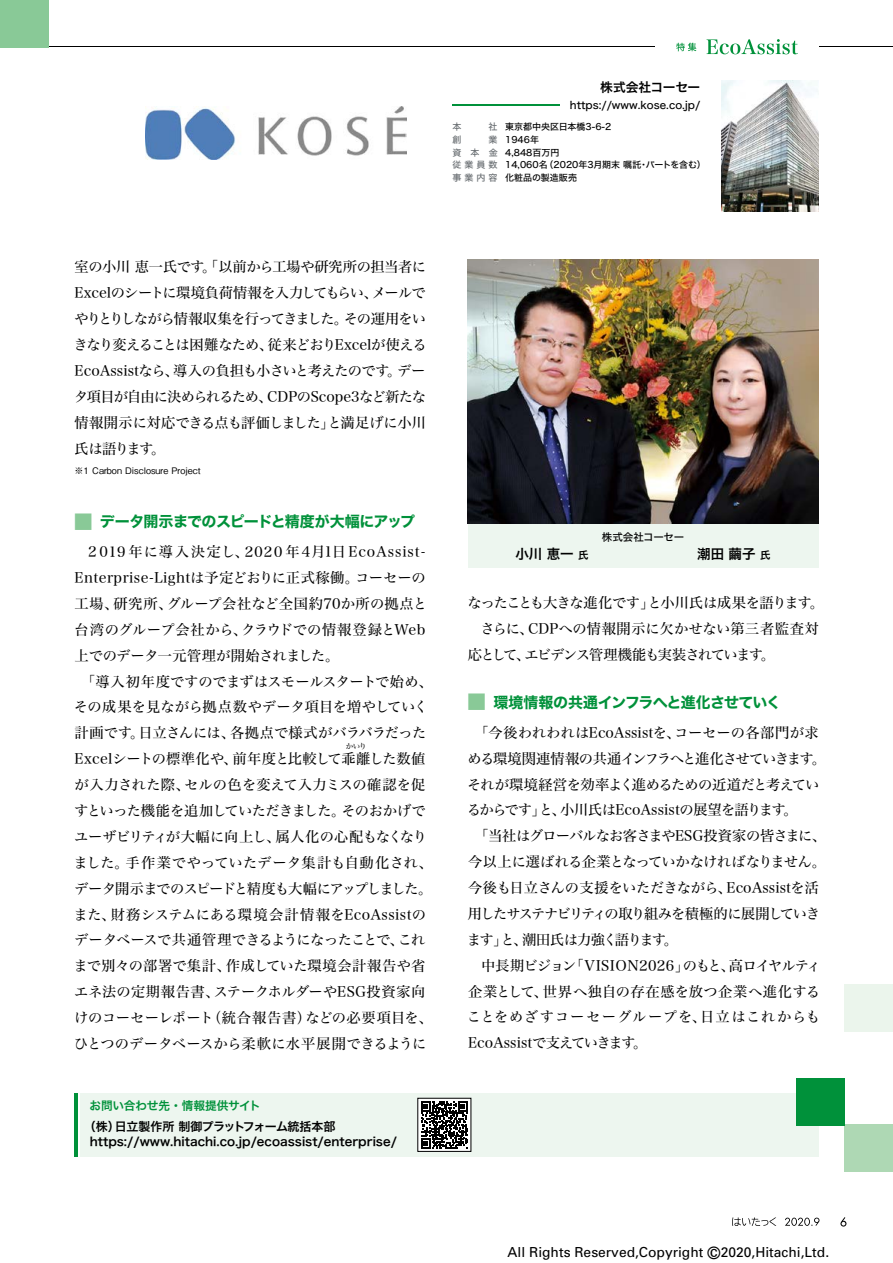
<style>
.page{position:relative;width:893px;height:1263px;background:#fff}
.page>*{position:absolute;margin:0;border:0;box-sizing:border-box;transform-origin:0 0}
.t1{font:15px "Hira Kaku Std N W7";letter-spacing:-.045em;color:#00913a}
.t2{font:14.25px/26px "Hira Min Std W4";letter-spacing:-.015em;color:#000;text-align:justify}
.t3{font:14.25px/26px "Hira Min Std N W4";letter-spacing:-.015em;color:#000;text-align:justify}
.t4{font:14.25px "Hira Min Std W4";letter-spacing:.06em;color:#000}
.t5{font:14.25px "Hira Min Std W4";letter-spacing:-.05em;color:#000}
.t6{font:14.25px "Hira Min Std W4";letter-spacing:-.095em;color:#000}
.t7{font:14.25px "Hira Min Std W4";letter-spacing:-.035em;color:#000}
.t8{font:14.25px "Hira Min Std W4";letter-spacing:-.075em;color:#000}
.t9{font:14.25px "Hira Min Std W4";letter-spacing:-.055em;color:#000}
.t10{font:14.25px "Hira Min Std W4";letter-spacing:.005em;color:#000}
.t11{font:14.25px "Hira Min Std W4";letter-spacing:.025em;color:#000}
.t12{font:14.25px "Hira Min Std W4";letter-spacing:-.105em;color:#000}
.t13{font:13.8px "Univers";color:#000}
.t14{font:13.5px "Hira Kaku Std N W6";color:#000}
.t15{font:12.75px "Hira Kaku Std N W6";letter-spacing:-.025em;color:#000}
.t16{font:12px/15px "Hira Kaku Std N W6";color:#000}
.t17{font:11.7px "Hira Kaku Std N W6";letter-spacing:-.02em;color:#00913a}
.t18{font:10.5px "Hira Kaku Std N W5";color:#000}
.t19{font:10.5px "Hira Kaku Std N W5";letter-spacing:-.03em;color:#000}
.t20{font:9px/12.8px "Hira Kaku Std N W5";letter-spacing:.005em;color:#000}
.t21{font:500 9px "Gothic BBB Pro";color:#000}
.t22{font:9px/12.8px "Hira Kaku Std N W5";letter-spacing:.345em;color:#686d71;text-align:justify}
.t23{font:7.5px "Hira Min Std W4";color:#000}
.s1{font-size:21.75px;color:#89c997}
.s2{font-size:10.5px}
.s3{font-size:16.95px}
</style>
<div class="page">
<div style="left:74px;top:1093px;width:744px;height:64px;background:#edf6ef"></div>
<div style="left:74px;top:1093px;width:5px;height:64px;background:#00913a"></div>
<hr style="left:79px;top:1093px;width:1px;height:64px;background:#fff">
<div style="left:0;top:0;width:49px;height:47px;background:#89c997"></div>
<hr style="left:819px;top:46px;width:74px;height:1px;background:#000">
<hr style="left:49px;top:46px;width:606px;height:1px;background:#000">
<svg style="left:676px;top:43px;width:20px;height:8px"></svg>
<svg style="left:706px;top:39px;width:92px;height:15px"></svg>
<hr style="left:0;top:93px;width:1px;height:47px;background:#aed8b4">
<hr style="left:0;top:233px;width:1px;height:47px;background:#89c997">
<div style="left:844px;top:985px;width:49px;height:47px;background:#ebf5ec"></div>
<div style="left:844px;top:1124px;width:49px;height:48px;background:#aed8b4"></div>
<div style="left:796px;top:1078px;width:49px;height:47px;background:#00913a"></div>
<svg style="left:840px;top:1217px;width:6px;height:9px"></svg>
<svg style="left:785px;top:1217px;width:34px;height:9px"></svg>
<svg style="left:732px;top:1217px;width:44px;height:9px"></svg>
<hr style="left:819px;top:47px;width:74px;height:1px;background:#000">
<hr style="left:453px;top:105px;width:107px;height:1px;background:#00913a">
<svg style="left:420px;top:1100px;width:49px;height:49px"></svg>
<svg style="left:421px;top:1101px;width:47px;height:47px"></svg>
<img style="left:145px;top:107px;width:262px;height:53px">
<div style="left:468px;top:524px;width:351px;height:43px;background:#edf6ef"></div>
<img style="left:468px;top:260px;width:351px;height:264px">
<img style="left:722px;top:81px;width:97px;height:131px">
<p class="t15" style="left:600px;top:77px;width:102px">株式会社コーセー</p>
<p class="t18" style="left:570px;top:97px;width:132px">https://www.kose.co.jp/</p>
<p class="t20" style="left:505px;top:120px;width:202px">東京都中央区日本橋3-6-2<br>1946年<br>4,848百万円<br>14,060名（2020年3月期末 嘱託・パートを含む）化粧品の製造販売</p>
<p class="t22" style="left:452px;top:120px;width:10px">本</p>
<p class="t22" style="left:489px;top:120px;width:10px">社</p>
<p class="t22" style="left:452px;top:133px;width:10px">創</p>
<p class="t22" style="left:452px;top:133px;width:47px;text-indent:36px">業資本金従業員数事業内容</p>
<p class="t2" style="left:74px;top:254px;width:355px">室の小川 恵一氏です。「以前から工場や研究所の担当者にExcelのシートに環境負荷情報を入力してもらい、メールでやりとりしながら情報収集を行ってきました。その運用をいきなり変えることは困難なため、従来どおりExcelが使えるEcoAssistなら、導入の負担も小さいと考えたのです。データ項目が自由に決められるため、CDPのScope3など新たな情報開示に対応できる点も評価しました」と満足げに小川氏は語ります。</p>
<p class="t21" style="left:75px;top:464px;width:127px">※１ Carbon Disclosure Project</p>
<p class="t1" style="left:72px;top:510px;width:344px"><span class="s1">■</span> データ開示までのスピードと精度が大幅にアップ</p>
<p class="t4" style="left:88px;top:541px;width:339px">2 0１９年に導入決定し、２０２０年4月1日EcoAssist-</p>
<p class="t3" style="left:75px;top:564px;width:354px">Enterprise-Lightは予定どおりに正式稼働。コーセーの工場、研究所、グループ会社など全国約70か所の拠点と台湾のグループ会社から、クラウドでの情報登録とWeb上でのデータ一元管理が開始されました。</p>
<p class="t2" style="left:74px;top:668px;width:361px;text-align:center">「導入初年度ですのでまずはスモールスタートで始め、その成果を見ながら拠点数やデータ項目を増やしていく計画です。日立さんには、各拠点で様式がバラバラだった<br>Excelシートの標準化や、前年度と比較して乖離した数値が入力された際、セルの色を変えて入力ミスの確認を促すといった機能を追加していただきました。そのおかげでユーザビリティが大幅に向上し、属人化の心配もなくなりました。手作業でやっていたデータ集計も自動化され、データ開示までのスピードと精度も大幅にアップしました。また、財務システムにある環境会計情報をEcoAssistのデータベースで共通管理できるようになったことで、これまで別々の部署で集計、作成していた環境会計報告や省エネ法の定期報告書、ステークホルダーやESG投資家向けのコーセーレポート（統合報告書）などの必要項目を、ひとつのデータベースから柔軟に水平展開できるように</p>
<p class="t23" style="left:346px;top:741px;width:23px">かいり</p>
<p class="t17" style="left:90px;top:1097px;width:173px">お問い合わせ先・情報提供サイト</p>
<p class="t16" style="left:90px;top:1119px;width:309px;text-indent:-6px">（株）日立製作所 制御プラットフォーム統括本部https://www.hitachi.co.jp/ecoassist/enterprise/</p>
<p class="t19" style="left:602px;top:529px;width:84px">株式会社コーセー</p>
<p class="t14" style="left:516px;top:544px;width:75px">小川 恵一 <span class="s2">氏</span></p>
<p class="t14" style="left:697px;top:544px;width:75px">潮田 繭子 <span class="s2">氏</span></p>
<p class="t5" style="left:467px;top:593px;width:358px">なったことも大きな進化です」と小川氏は成果を語ります。</p>
<p class="t10" style="left:480px;top:619px;width:340px">さらに、CDPへの情報開示に欠かせない第三者監査対</p>
<p class="t6" style="left:468px;top:644px;width:309px">応として、エビデンス管理機能も実装されています。</p>
<p class="t1" style="left:466px;top:691px;width:317px"><span class="s1">■</span> 環境情報の共通インフラへと進化させていく</p>
<p class="t2" style="left:474px;top:719px;width:346px">「今後われわれはEcoAssistを、コーセーの各部門が求</p>
<p class="t8" style="left:467px;top:748px;width:360px">める環境関連情報の共通インフラへと進化させていきます。</p>
<p class="t5" style="left:467px;top:774px;width:354px">それが環境経営を効率よく進めるための近道だと考えてい</p>
<p class="t7" style="left:467px;top:800px;width:332px">るからです」と、小川氏はEcoAssistの展望を語ります。</p>
<p class="t9" style="left:474px;top:826px;width:353px">「当社はグローバルなお客さまやESG投資家の皆さまに、</p>
<p class="t2" style="left:468px;top:848px;width:359px">今以上に選ばれる企業となっていかなければなりません。</p>
<p class="t2" style="left:468px;top:874px;width:352px">今後も日立さんの支援をいただきながら、EcoAssistを活</p>
<p class="t6" style="left:468px;top:903px;width:354px">用したサステナビリティの取り組みを積極的に展開していき</p>
<p class="t12" style="left:467px;top:929px;width:213px">ます」と、潮田氏は力強く語ります。</p>
<p class="t2" style="left:481px;top:952px;width:341px">中長期ビジョン「VISION2026」のもと、高ロイヤルティ</p>
<p class="t11" style="left:468px;top:981px;width:353px">企業として、世界へ独自の存在感を放つ企業へ進化する</p>
<p class="t4" style="left:467px;top:1007px;width:355px">ことをめざすコーセーグループを、日立はこれからも</p>
<p class="t2" style="left:468px;top:1030px;width:181px">EcoAssistで支えていきます。</p>
<p class="t13" style="left:508px;top:1244px;width:323px">All Rights Reserved,Copyright <span class="s3">©</span>2020,Hitachi,Ltd.</p>
</div>
